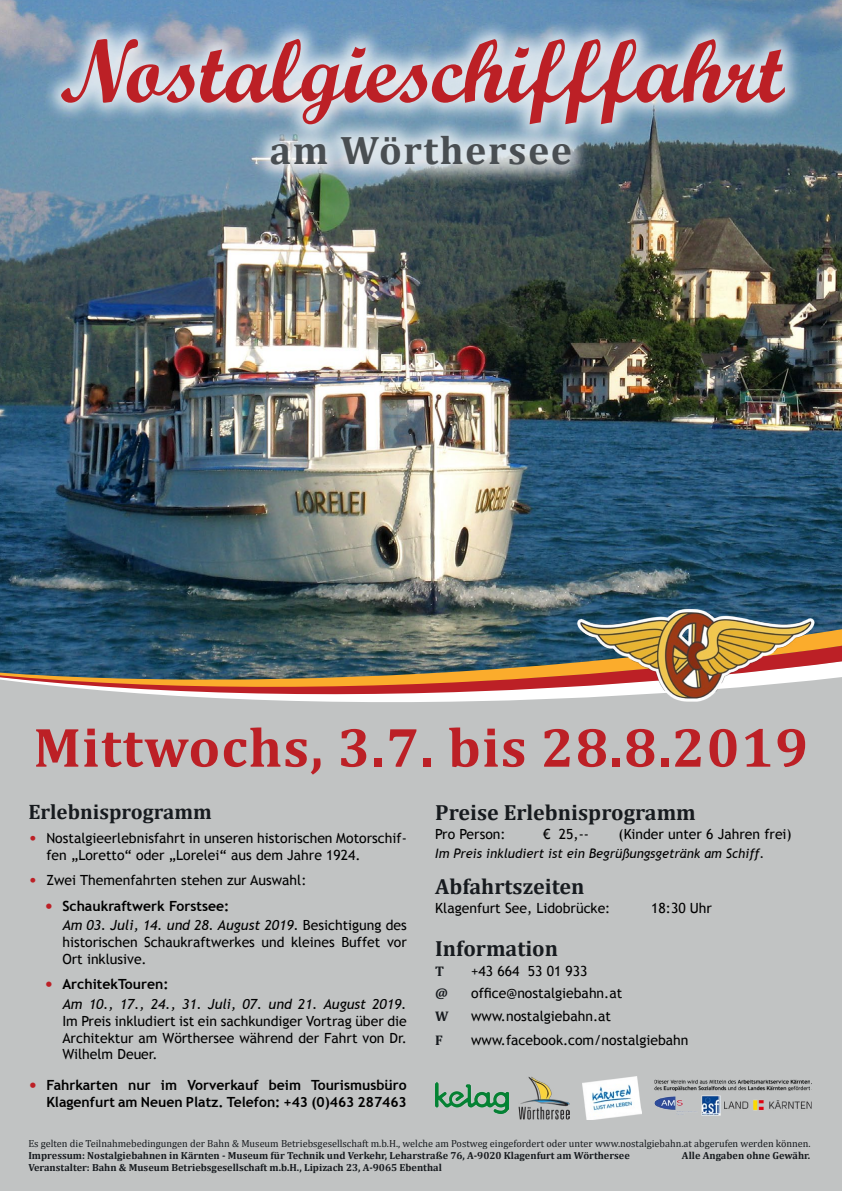
<style>
.page{position:relative;width:842px;height:1191px;background:#fff}
.page>*{position:absolute;margin:0;border:0;box-sizing:border-box;transform-origin:0 0}
.t1{font:90px "Wrexham Script";color:#bc2026}
.t2{font:700 56px "Cambria";letter-spacing:.02em;color:#bc2026}
.t3{font:700 40px "Cambria";letter-spacing:.04em;color:#494e52}
.t4{font:700 22px "Cambria";color:#171b1f}
.t5{font:700 21px "Cambria";color:#171b1f}
.t6{font:14px/16.8px "Trebuchet MS";color:#000}
.t7{font:italic 14px/19.6px "Trebuchet MS";color:#000}
.t8{font:700 14px/16.8px "Trebuchet MS";color:#000;text-align:right}
.t9{font:700 14px "Cambria";color:#171b1f}
.t10{font:italic 13px "Trebuchet MS";color:#000}
.t11{font:700 10.3px "Cambria";color:#171b1f}
.t12{font:10.3px "Cambria";color:#171b1f}
.s1{font-size:17px;color:#bc2026}
.s2{font-weight:700;font-style:normal;font-size:17px;color:#bc2026}
.s3{font-weight:700;font-style:normal}
.s4{font-style:normal}
</style>
<div class="page">
<img style="left:0;top:0;width:842px;height:601px">
<div style="left:0;top:789px;width:842px;height:402px;background:#c1c3c3"></div>
<div style="left:0;top:729px;width:842px;height:60px;background:#c1c3c3"></div>
<div style="left:0;top:722px;width:842px;height:7px;background:#c1c3c3"></div>
<div style="left:0;top:713px;width:842px;height:9px;background:#c1c3c3"></div>
<svg style="left:0;top:601px;width:842px;height:112px;background:#707575"></svg>
<img style="left:573px;top:607px;width:246px;height:95px">
<div style="left:40px;top:18px;width:766px;height:168px;background:#fff;opacity:.75"></div>
<img style="left:652px;top:1076px;width:162px;height:43px">
<img style="left:436px;top:1082px;width:73px;height:31px">
<img style="left:518px;top:1076px;width:52px;height:43px">
<img style="left:583px;top:1076px;width:58px;height:43px">
<h1 class="t1" style="left:58px;top:16px;width:727px">Nostalgieschifffahrt</h1>
<h3 class="t3" style="left:270px;top:122px;width:304px">am Wörthersee</h3>
<h2 class="t2" style="left:34px;top:708px;width:776px">Mittwochs, 3.7. bis 28.8.2019</h2>
<h3 class="t5" style="left:28px;top:796px;width:185px">Erlebnisprogramm</h3>
<p class="t6" style="left:46px;top:830px;width:362px;text-indent:-18px"><span class="s1">•</span> Nostalgieerlebnisfahrt in unseren historischen Motorschif&shy;fen „Loretto“ oder „Lorelei“ aus dem Jahre 1924.</p>
<p class="t6" style="left:28px;top:872px;width:280px"><span class="s1">•</span> Zwei Themenfahrten stehen zur Auswahl:</p>
<p class="t7" style="left:62px;top:896px;width:346px;text-indent:-18px"><span class="s2">•</span> <span class="s3">Schaukraftwerk Forstsee:<br></span>Am 03. Juli, 14. und 28. August 2019. <span class="s4">Besichtigung des</span></p>
<p class="t6" style="left:62px;top:934px;width:346px">historischen Schaukraftwerkes und kleines Buffet vor<br>Ort inklusive.</p>
<p class="t7" style="left:62px;top:974px;width:346px;text-indent:-18px"><span class="s2">•</span> <span class="s3">ArchitekTouren:<br></span>Am 10., 17., 24., 31. Juli, 07. und 21. August 2019.</p>
<p class="t6" style="left:62px;top:1012px;width:346px;text-align:justify">Im Preis inkludiert ist ein sachkundiger Vortrag über die Architektur am Wörthersee während der Fahrt von Dr.<br>Wilhelm Deuer.</p>
<p class="t8" style="left:28px;top:1077px;width:380px"><span class="s1">•</span> Fahrkarten nur im Vorverkauf beim Tourismusbüro<br>Klagenfurt am Neuen Platz. Telefon: +43 (0)463 287463</p>
<h3 class="t4" style="left:435px;top:797px;width:262px">Preise Erlebnisprogramm</h3>
<p class="t6" style="left:435px;top:826px;width:72px">Pro Person:</p>
<p class="t6" style="left:543px;top:826px;width:47px">€ 25,--</p>
<p class="t6" style="left:618px;top:826px;width:175px">(Kinder unter 6 Jahren frei)</p>
<p class="t10" style="left:435px;top:845px;width:331px">Im Preis inkludiert ist ein Begrüßungsgetränk am Schiff.</p>
<h3 class="t4" style="left:435px;top:871px;width:151px">Abfahrtszeiten</h3>
<p class="t6" style="left:435px;top:900px;width:177px">Klagenfurt See, Lidobrücke:</p>
<p class="t6" style="left:651px;top:900px;width:62px">18:30 Uhr</p>
<h3 class="t4" style="left:435px;top:932px;width:124px">Information</h3>
<p class="t9" style="left:435px;top:961px;width:10px">T</p>
<p class="t6" style="left:471px;top:962px;width:118px">+43 664 53 01 933</p>
<p class="t9" style="left:435px;top:983px;width:14px">@</p>
<p class="t6" style="left:471px;top:985px;width:153px">office@nostalgiebahn.at</p>
<p class="t9" style="left:435px;top:1006px;width:15px">W</p>
<p class="t6" style="left:471px;top:1007px;width:141px">www.nostalgiebahn.at</p>
<p class="t9" style="left:435px;top:1030px;width:9px">F</p>
<p class="t6" style="left:471px;top:1031px;width:219px">www.facebook.com/nostalgiebahn</p>
<p class="t12" style="left:28px;top:1137px;width:784px">Es gelten die Teilnahmebedingungen der Bahn &amp; Museum Betriebsgesellschaft m.b.H., welche am Postweg eingefordert oder unter www.nostalgiebahn.at abgerufen werden können.</p>
<p class="t11" style="left:28px;top:1148px;width:603px">Impressum: Nostalgiebahnen in Kärnten - Museum für Technik und Verkehr, Leharstraße 76, A-9020 Klagenfurt am Wörthersee</p>
<p class="t11" style="left:682px;top:1148px;width:130px">Alle Angaben ohne Gewähr.</p>
<p class="t11" style="left:28px;top:1160px;width:415px">Veranstalter: Bahn &amp; Museum Betriebsgesellschaft m.b.H., Lipizach 23, A-9065 Ebenthal</p>
</div>
